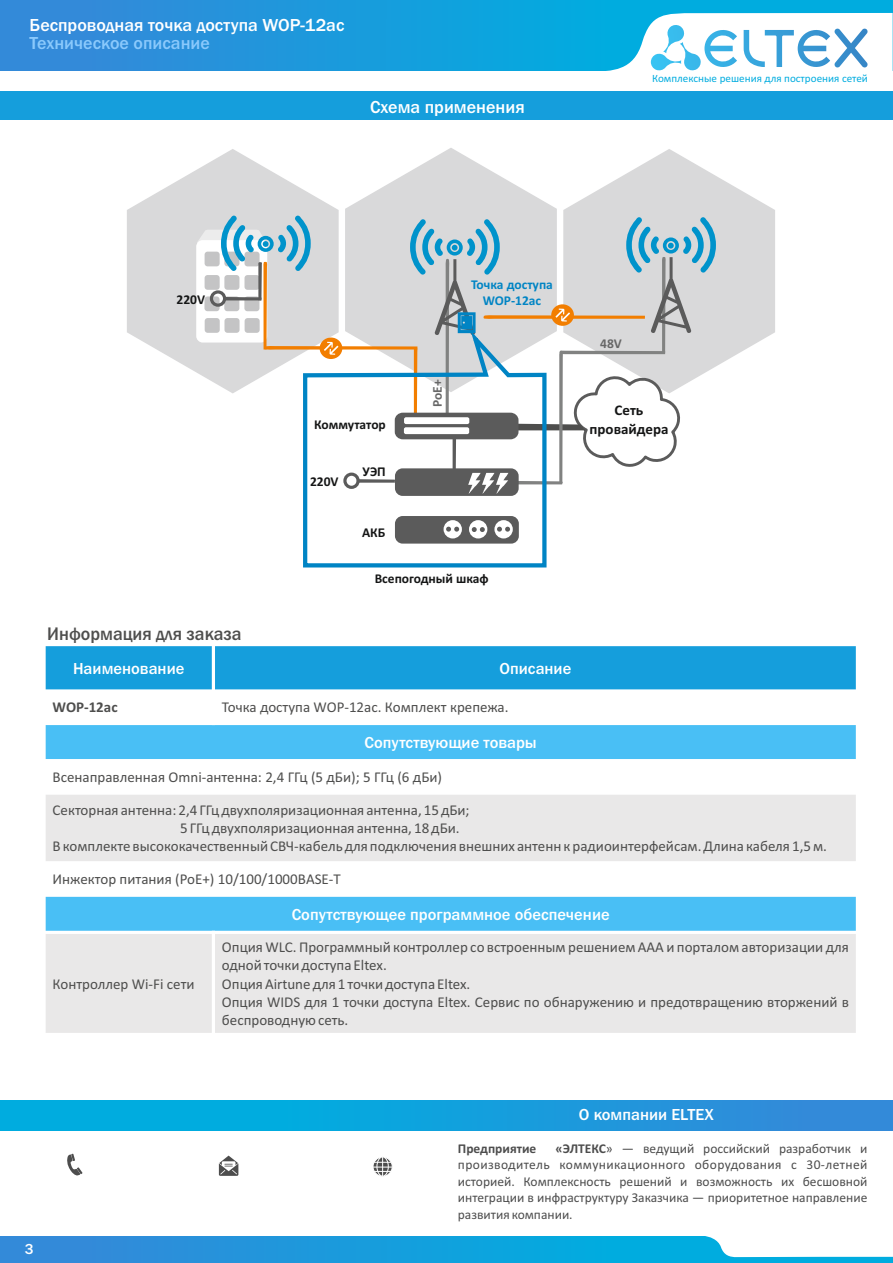
<style>
.page{position:relative;width:893px;height:1263px;background:#fff}
.page>*{position:absolute;margin:0;border:0;box-sizing:border-box;transform-origin:0 0}
.t1{font:500 18.75px "Franklin Gothic";color:#4e4e4d;scale:.96 1}
.t2{font:500 18px "Franklin Gothic";color:#fff}
.t3{font:500 18px "Franklin Gothic";color:#8ac9fc}
.t4{font:500 16.5px "Franklin Gothic";color:#fff}
.t5{font:15px/18.3px "Calibri";color:#4e4e4d}
.t6{font:700 15px "Calibri";color:#4e4e4d}
.t7{font:500 15px "Franklin Gothic";color:#fff}
.t8{font:700 14.85px/18.1px "Calibri";color:#151616;text-align:center}
.t9{font:13.5px/16.5px "Calibri";color:#4d4d4d;text-align:justify}
.t10{font:700 13.5px "Calibri";color:#151616}
.t11{font:700 13.5px/16.5px "Calibri";color:#0084c4;text-align:center}
.t12{font:700 13.5px "Calibri";color:#4d4d4d}
.t13{font:700 13.5px "Calibri";color:#676767}
.t14{font:11.1px "Calibri";color:#00acdf}
.s1{font-weight:700}
</style>
<div class="page">
<svg style="left:345px;top:148px;width:212px;height:68px;fill:#d9d9da"></svg>
<svg style="left:127px;top:149px;width:212px;height:224px;fill:#d9d9da"></svg>
<svg style="left:563px;top:149px;width:212px;height:217px;fill:#d9d9da"></svg>
<svg style="left:303px;top:496px;width:244px;height:72px"></svg>
<svg style="left:197px;top:216px;width:519px;height:280px"></svg>
<div style="left:0;top:91px;width:893px;height:29px;background:#159edc"></div>
<div style="left:0;top:0;width:893px;height:71px;background:linear-gradient(to right,#3489d9,#00b4e0)"></div>
<svg style="left:589px;top:13px;width:304px;height:58px"></svg>
<div style="left:0;top:1100px;width:893px;height:30px;background:linear-gradient(to right,#00b4e0,#3489d9)"></div>
<svg style="left:219px;top:1155px;width:19px;height:21px"></svg>
<div style="left:373px;top:1156px;width:20px;height:21px;background:#fafafa;border:1px solid #fff;border-radius:50%"></div>
<div style="left:376px;top:1156px;width:13px;height:20px;background:#fefefe;border:1px solid #fff;border-radius:50%"></div>
<svg style="left:373px;top:1157px;width:19px;height:19px"></svg>
<div style="left:0;top:1236px;width:893px;height:27px;background:linear-gradient(to right,#3489d9,#00b4e0)"></div>
<svg style="left:703px;top:1236px;width:190px;height:21px"></svg>
<svg style="left:67px;top:1154px;width:16px;height:22px"></svg>
<div style="left:44px;top:644px;width:169px;height:47px;background:#159edc"></div>
<div style="left:213px;top:644px;width:644px;height:47px;background:#159edc"></div>
<div style="left:44px;top:723px;width:813px;height:38px;background:#49bff5"></div>
<div style="left:44px;top:793px;width:813px;height:70px;background:#e9e8e8"></div>
<div style="left:44px;top:895px;width:813px;height:37px;background:#49bff5"></div>
<div style="left:44px;top:932px;width:169px;height:102px;background:#e9e8e8"></div>
<div style="left:213px;top:932px;width:644px;height:102px;background:#e9e8e8"></div>
<hr style="left:42px;top:643px;width:4px;height:393px;background:#fff">
<hr style="left:212px;top:931px;width:3px;height:105px;background:#fff">
<hr style="left:212px;top:643px;width:3px;height:82px;background:#fff">
<hr style="left:856px;top:643px;width:3px;height:393px;background:#fff">
<hr style="left:42px;top:1033px;width:817px;height:3px;background:#fff">
<hr style="left:42px;top:931px;width:817px;height:3px;background:#fff">
<hr style="left:42px;top:894px;width:817px;height:3px;background:#fff">
<hr style="left:42px;top:861px;width:817px;height:3px;background:#fff">
<hr style="left:42px;top:791px;width:817px;height:4px;background:#fff">
<hr style="left:42px;top:759px;width:817px;height:3px;background:#fff">
<hr style="left:42px;top:722px;width:817px;height:3px;background:#fff">
<svg style="left:45px;top:689px;width:811px;height:2px;background:#d0ebf8"></svg>
<hr style="left:42px;top:643px;width:817px;height:3px;background:#fff">
<p class="t2" style="left:30px;top:19px;width:316px">Беспроводная точка доступа WOP-12ac</p>
<p class="t3" style="left:30px;top:36px;width:182px">Техническое описание</p>
<p class="t2" style="left:370px;top:100px;width:156px">Схема применения</p>
<p class="t14" style="left:652px;top:73px;width:217px">Комплексные решения для построения сетей</p>
<p class="t10" style="left:177px;top:293px;width:30px">220V</p>
<p class="t10" style="left:314px;top:419px;width:73px">Коммутатор</p>
<p class="t10" style="left:310px;top:476px;width:30px">220V</p>
<p class="t10" style="left:363px;top:466px;width:25px">УЭП</p>
<p class="t10" style="left:362px;top:527px;width:25px">АКБ</p>
<p class="t11" style="left:471px;top:277px;width:83px">Точка доступа<br>WOP-12ас</p>
<p class="t13" style="left:432px;top:407px;width:29px;rotate:-90deg">PoE+</p>
<p class="t10" style="left:375px;top:573px;width:116px">Всепогодный шкаф</p>
<p class="t13" style="left:600px;top:338px;width:23px">48V</p>
<p class="t8" style="left:589px;top:403px;width:80px">Сеть провайдера</p>
<p class="t1" style="left:47px;top:627px;width:204px">Информация для заказа</p>
<p class="t4" style="left:73px;top:662px;width:113px">Наименование</p>
<p class="t4" style="left:499px;top:662px;width:73px">Описание</p>
<p class="t6" style="left:53px;top:701px;width:67px">WOP-12ac</p>
<p class="t5" style="left:222px;top:699px;width:288px">Точка доступа WOP-12ac. Комплект крепежа.</p>
<p class="t4" style="left:365px;top:736px;width:174px">Сопутствующие товары</p>
<p class="t5" style="left:53px;top:762px;width:418px;line-height:32.7px">Всенаправленная Omni-антенна: 2,4 ГГц (5 дБи); 5 ГГц (6 дБи)<br>Секторная антенна: 2,4 ГГц двухполяризационная антенна, 15 дБи;</p>
<p class="t5" style="left:53px;top:820px;width:776px;text-indent:127px">5 ГГц двухполяризационная антенна, 18 дБи.<br>В комплекте высококачественный СВЧ-кабель для подключения внешних антенн к радиоинтерфейсам. Длина кабеля 1,5 м.</p>
<p class="t5" style="left:53px;top:871px;width:290px">Инжектор питания (PoE+) 10/100/1000BASE-T</p>
<p class="t4" style="left:292px;top:908px;width:319px">Сопутствующее программное обеспечение</p>
<p class="t5" style="left:53px;top:976px;width:144px">Контроллер Wi-Fi сети</p>
<p class="t5" style="left:222px;top:939px;width:628px">Опция WLC. Программный контроллер со встроенным решением AAA и порталом авторизации для одной точки доступа Eltex.<br>Опция Airtune для 1 точки доступа Eltex.<br>Опция WIDS для 1 точки доступа Eltex. Сервис по обнаружению и предотвращению вторжений в беспроводную сеть.</p>
<p class="t7" style="left:25px;top:1243px;width:10px">3</p>
<p class="t4" style="left:579px;top:1108px;width:136px">О компании ELTEX</p>
<p class="t9" style="left:458px;top:1141px;width:411px;text-indent:98px"><span class="s1">«ЭЛТЕКС</span>» — ведущий российский разработчик и производитель коммуникационного оборудования с 30-летней историей. Комплексность решений и возможность их бесшовной интеграции в инфраструктуру Заказчика — приоритетное направление развития компании.</p>
<p class="t12" style="left:458px;top:1143px;width:80px">Предприятие</p>
</div>
